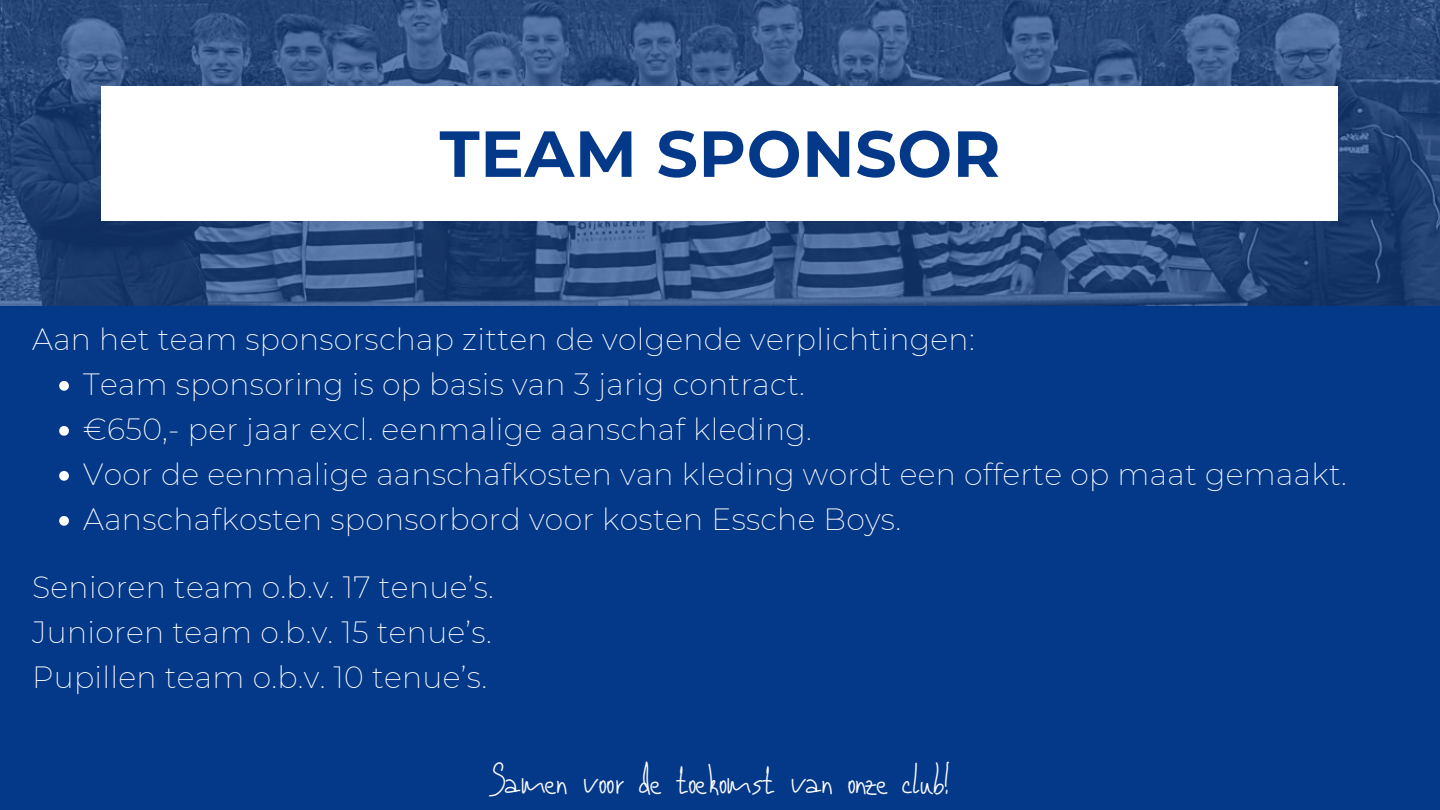
<style>
.page{position:relative;width:1440px;height:810px;background:#04398a}
.page>*{position:absolute;margin:0;border:0;box-sizing:border-box;transform-origin:0 0}
.t1{font:700 65px "Montserrat";letter-spacing:.01em;color:#04398a}
.t2{font:50px "Aka Acid GR Real Adult";color:#fff}
.t3{font:200 30px/45px "Montserrat";letter-spacing:.01em;color:#fff}
</style>
<div class="page">
<img style="left:0;top:0;width:1440px;height:305px">
<div style="left:101px;top:87px;width:1237px;height:134px;background:#fff"></div>
<svg style="left:59px;top:381px;width:10px;height:10px"></svg>
<svg style="left:59px;top:426px;width:10px;height:10px"></svg>
<svg style="left:59px;top:471px;width:10px;height:10px"></svg>
<svg style="left:59px;top:516px;width:10px;height:10px"></svg>
<h1 class="t1" style="left:440px;top:114px;width:562px">TEAM SPONSOR</h1>
<p class="t3" style="left:32px;top:317px;width:944px">Aan het team sponsorschap zitten de volgende verplichtingen:</p>
<p class="t3" style="left:83px;top:362px;width:1265px">Team sponsoring is op basis van 3 jarig contract.<br>€650,- per jaar excl. eenmalige aanschaf kleding.<br>Voor de eenmalige aanschafkosten van kleding wordt een offerte op maat gemaakt.<br>Aanschafkosten sponsorbord voor kosten Essche Boys.</p>
<p class="t3" style="left:32px;top:564px;width:463px;text-align:justify">Senioren team o.b.v. 17 tenue’s.<br>Junioren team o.b.v. 15 tenue’s.<br>Pupillen team o.b.v. 10 tenue’s.</p>
<h2 class="t2" style="left:490px;top:754px;width:461px">Samen voor de toekomst van onze club!</h2>
</div>
